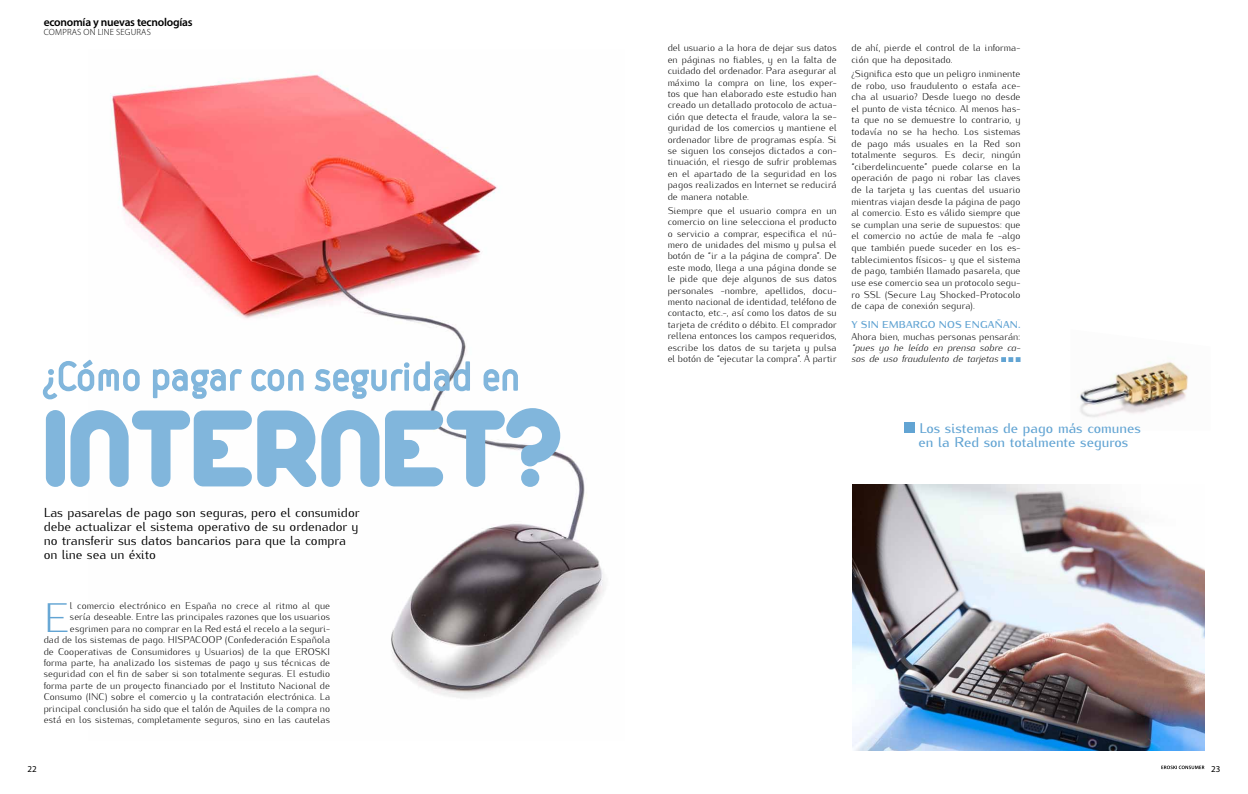
<style>
.page{position:relative;width:1248px;height:794px;background:#fff}
.page>*{position:absolute;margin:0;border:0;box-sizing:border-box;transform-origin:0 0}
.t1{font:900 115px "Duepuntozero";letter-spacing:-.02em;color:#81b6dc}
.t2{font:300 41.1px "Kurier";color:#62a4d3}
.t3{font:38px "VSV Melon Regular";letter-spacing:-.04em;color:#81b6dc}
.t4{font:500 14px/14px "Kurier";color:#62a4d3}
.t5{font:13px/14px "Kurier";letter-spacing:-.005em;color:#000}
.t6{font:600 11.5px "Myriad Pro";letter-spacing:-.02em;color:#000}
.t7{font:700 10px "Kurier";letter-spacing:.015em;color:#62a4d3}
.t8{font:300 9.8px/11.4px "Kurier";letter-spacing:.005em;color:#000;text-align:justify}
.t9{font:italic 300 9.8px/11.4px "Kurier";letter-spacing:.005em;color:#000}
.t10{font:300 9px "Myriad Pro";letter-spacing:.02em;color:#000}
.t11{font:9px "Myriad Pro";color:#000}
</style>
<div class="page">
<img style="left:110px;top:72px;width:494px;height:626px">
<img style="left:1080px;top:362px;width:108px;height:55px">
<svg style="left:1161px;top:765px;width:43px;height:4px"></svg>
<svg style="left:1001px;top:357px;width:19px;height:5px"></svg>
<svg style="left:42px;top:358px;width:98px;height:42px"></svg>
<svg style="left:152px;top:368px;width:91px;height:32px"></svg>
<svg style="left:250px;top:368px;width:54px;height:24px"></svg>
<svg style="left:314px;top:360px;width:157px;height:40px"></svg>
<svg style="left:482px;top:368px;width:36px;height:24px"></svg>
<div style="left:904px;top:422px;width:10px;height:11px;background:#62a4d3"></div>
<img style="left:852px;top:484px;width:351px;height:266px">
<p class="t6" style="left:44px;top:16px;width:150px">economía y nuevas tecnologías</p>
<p class="t10" style="left:44px;top:27px;width:109px">COMPRAS ON LINE SEGURAS</p>
<h3 class="t3" style="left:42px;top:353px;width:480px">¿Cómo pagar con seguridad en</h3>
<h1 class="t1" style="left:42px;top:379px;width:522px">INTERNET?</h1>
<h3 class="t5" style="left:44px;top:504px;width:317px">Las pasarelas de pago son seguras, pero el consumidor debe actualizar el sistema operativo de su ordenador y no transferir sus datos bancarios para que la compra on line sea un éxito</h3>
<p class="t8" style="left:44px;top:599px;width:288px;text-align:right">l comercio electrónico en España no crece al ritmo al que<br>sería deseable. Entre las principales razones que los usuarios esgrimen para no comprar en la Red está el recelo a la seguri-<br>dad de los sistemas de pago. HISPACOOP (Confederación Española de Cooperativas de Consumidores y Usuarios) de la que EROSKI forma parte, ha analizado los sistemas de pago y sus técnicas de seguridad con el fin de saber si son totalmente seguras. El estudio forma parte de un proyecto financiado por el Instituto Nacional de Consumo (INC) sobre el comercio y la contratación electrónica. La principal conclusión ha sido que el talón de Aquiles de la compra no está en los sistemas, completamente seguros, sino en las cautelas</p>
<h2 class="t2" style="left:44px;top:585px;width:28px">E</h2>
<p class="t8" style="left:667px;top:41px;width:170px">del usuario a la hora de dejar sus datos en páginas no fiables, y en la falta de cuidado del ordenador. Para asegurar al máximo la compra on line, los exper&shy;tos que han elaborado este estudio han creado un detallado protocolo de actua&shy;ción que detecta el fraude, valora la se&shy;guridad de los comercios y mantiene el ordenador libre de programas espía. Si se siguen los consejos dictados a con&shy;tinuación, el riesgo de sufrir problemas en el apartado de la seguridad en los pagos realizados en Internet se reducirá de manera notable.</p>
<p class="t8" style="left:667px;top:204px;width:170px">Siempre que el usuario compra en un comercio on line selecciona el producto o servicio a comprar, especifica el nú&shy;mero de unidades del mismo y pulsa el botón de “ir a la página de compra”. De este modo, llega a una página donde se le pide que deje algunos de sus datos personales -nombre, apellidos, docu&shy;mento nacional de identidad, teléfono de contacto, etc.-, así como los datos de su tarjeta de crédito o débito. El comprador rellena entonces los campos requeridos, escribe los datos de su tarjeta y pulsa el botón de “ejecutar la compra”. A partir</p>
<p class="t8" style="left:851px;top:41px;width:170px">de ahí, pierde el control de la informa&shy;ción que ha depositado.</p>
<p class="t8" style="left:851px;top:67px;width:170px">¿Significa esto que un peligro inminente de robo, uso fraudulento o estafa ace&shy;cha al usuario? Desde luego no desde el punto de vista técnico. Al menos has&shy;ta que no se demuestre lo contrario, y todavía no se ha hecho. Los sistemas de pago más usuales en la Red son totalmente seguros. Es decir, ningún “ciberdelincuente” puede colarse en la operación de pago ni robar las claves de la tarjeta y las cuentas del usuario mientras viajan desde la página de pago al comercio. Esto es válido siempre que se cumplan una serie de supuestos: que el comercio no actúe de mala fe -algo que también puede suceder en los es&shy;tablecimientos físicos- y que el sistema de pago, también llamado pasarela, que use ese comercio sea un protocolo segu&shy;ro SSL (Secure Lay Shocked-Protocolo de capa de conexión segura).</p>
<p class="t7" style="left:851px;top:317px;width:170px">Y SIN EMBARGO NOS ENGAÑAN.</p>
<p class="t8" style="left:851px;top:329px;width:170px">Ahora bien, muchas personas pensarán:</p>
<p class="t9" style="left:851px;top:341px;width:170px">“pues yo he leído en prensa sobre ca&shy;sos de uso fraudulento de tarjetas</p>
<h3 class="t4" style="left:918px;top:420px;width:224px">Los sistemas de pago más comunes en la Red son totalmente seguros</h3>
<p class="t11" style="left:28px;top:763px;width:11px">22</p>
<p class="t11" style="left:1210px;top:763px;width:11px">23</p>
</div>
